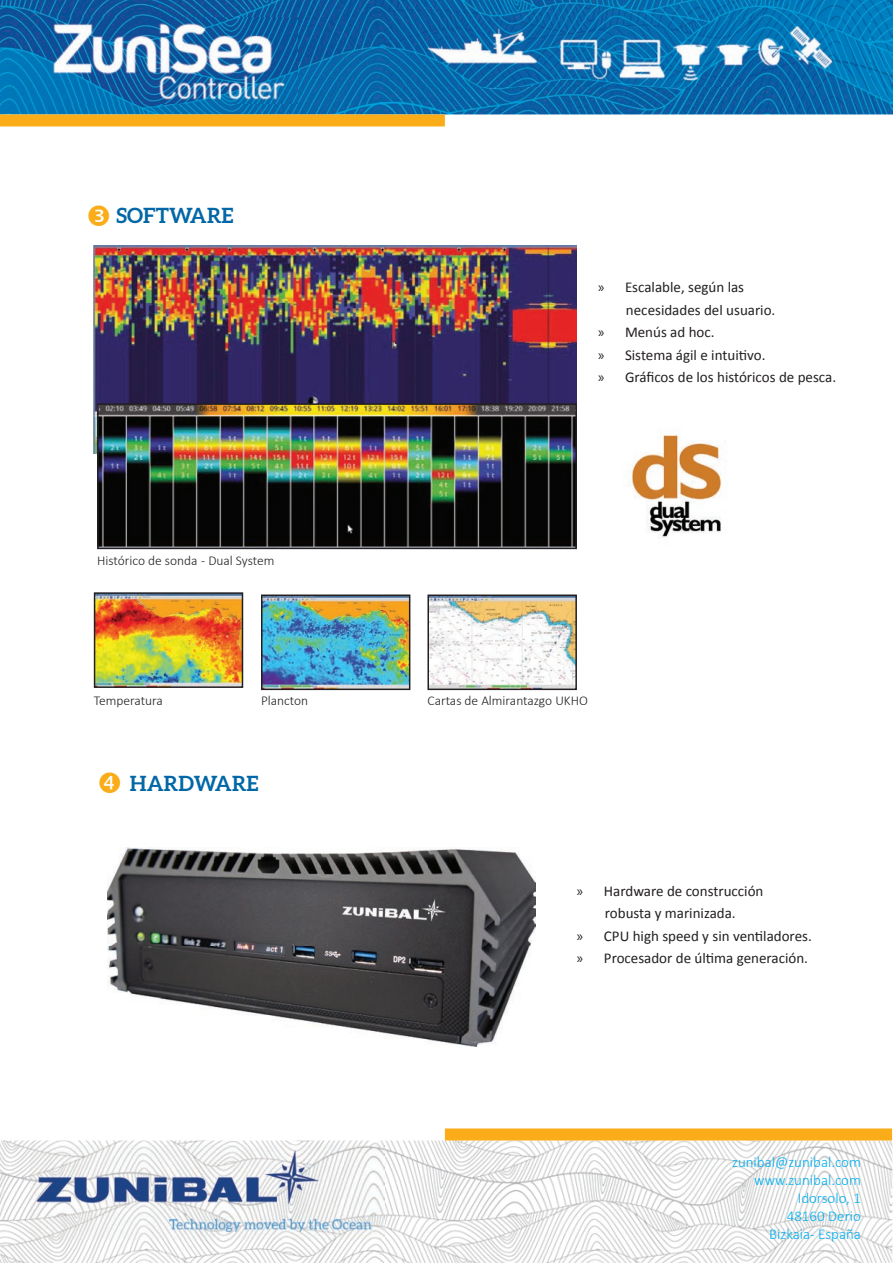
<style>
.page{position:relative;width:893px;height:1263px;background:#fff}
.page>*{position:absolute;margin:0;border:0;box-sizing:border-box;transform-origin:0 0}
.t1{font:700 21px "Aleo";color:#0167a6}
.t2{font:15px "Calibri";color:#231f20}
.t3{font:300 15px/18px "Calibri";color:#00aeef;text-align:right}
.t4{font:300 13.5px "Calibri";color:#231f20}
.s1{font-family:"Myriad Pro"}
</style>
<div class="page">
<img style="left:0;top:1140px;width:892px;height:123px">
<div style="left:445px;top:1128px;width:447px;height:12px;background:#faad19"></div>
<img style="left:30px;top:1146px;width:354px;height:93px">
<img style="left:0;top:0;width:893px;height:114px">
<div style="left:0;top:114px;width:445px;height:12px;background:#faad19"></div>
<img style="left:40px;top:18px;width:258px;height:86px">
<img style="left:390px;top:18px;width:480px;height:69px">
<img style="left:94px;top:246px;width:483px;height:208px">
<img style="left:100px;top:406px;width:474px;height:140px">
<div style="left:97px;top:403px;width:480px;height:146px;border:2px solid #231f20"></div>
<img style="left:264px;top:597px;width:143px;height:90px">
<div style="left:261px;top:594px;width:149px;height:96px;border:2px solid #231f20"></div>
<img style="left:97px;top:595px;width:143px;height:90px">
<div style="left:94px;top:592px;width:149px;height:96px;border:2px solid #231f20"></div>
<img style="left:430px;top:597px;width:144px;height:90px">
<div style="left:427px;top:594px;width:150px;height:96px;border:2px solid #231f20"></div>
<img style="left:107px;top:848px;width:429px;height:198px">
<img style="left:628px;top:434px;width:98px;height:105px">
<h1 class="t1" style="left:117px;top:204px;width:118px">SOFTWARE</h1>
<p class="t2" style="left:598px;top:278px;width:148px"><span class="s1">»</span> Escalable, según las</p>
<p class="t2" style="left:626px;top:300px;width:151px">necesidades del usuario.</p>
<p class="t2" style="left:598px;top:323px;width:118px"><span class="s1">»</span> Menús ad hoc.</p>
<p class="t2" style="left:598px;top:345px;width:169px"><span class="s1">»</span> Sistema ágil e intuitivo.</p>
<p class="t2" style="left:598px;top:368px;width:240px"><span class="s1">»</span> Gráficos de los históricos de pesca.</p>
<p class="t4" style="left:97px;top:552px;width:179px">Histórico de sonda - Dual System</p>
<p class="t4" style="left:94px;top:692px;width:71px">Temperatura</p>
<p class="t4" style="left:261px;top:692px;width:49px">Plancton</p>
<p class="t4" style="left:427px;top:692px;width:162px">Cartas de Almirantazgo UKHO</p>
<h1 class="t1" style="left:130px;top:771px;width:130px">HARDWARE</h1>
<p class="t2" style="left:577px;top:881px;width:188px"><span class="s1">»</span> Hardware de construcción</p>
<p class="t2" style="left:605px;top:904px;width:132px">robusta y marinizada.</p>
<p class="t2" style="left:577px;top:926px;width:236px"><span class="s1">»</span> CPU high speed y sin ventiladores.</p>
<p class="t2" style="left:577px;top:949px;width:233px"><span class="s1">»</span> Procesador de última generación.</p>
<p class="t3" style="left:732px;top:1152px;width:130px">zunibal@zunibal.com www.zunibal.com<br>Idorsolo, 1<br>48160 Derio<br>Bizkaia- España</p>
</div>
